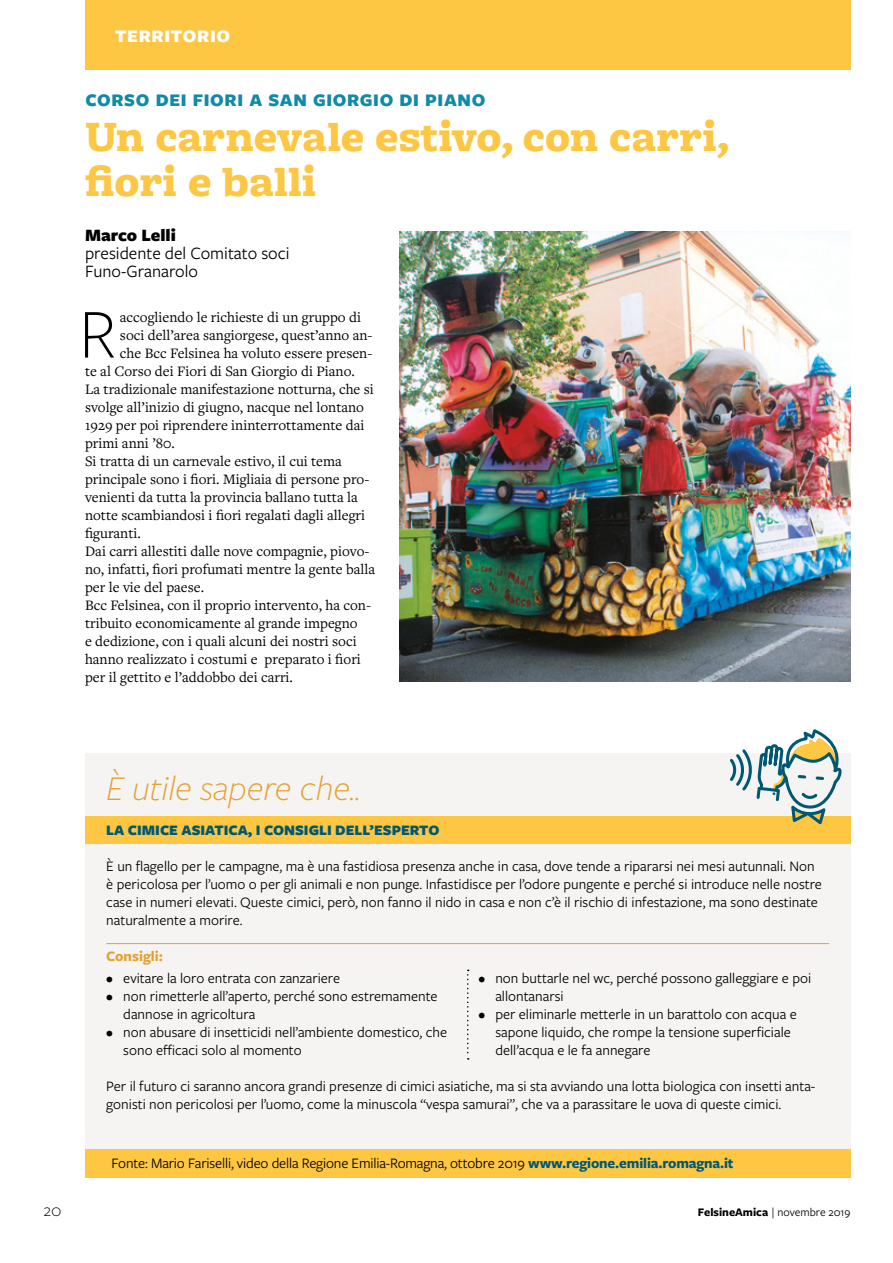
<style>
.page{position:relative;width:893px;height:1263px;background:#fff}
.page>*{position:absolute;margin:0;border:0;box-sizing:border-box;transform-origin:0 0}
.t1{font:300 72.6px "Freight Sans Pro";color:#000}
.t2{font:900 45px/45px "Freight Macro Pro";color:#fdc643}
.t3{font:italic 300 36px "Freight Sans Pro";color:#e5a02e}
.t4{font:700 24px "Freight Sans Pro";color:#108aa8}
.t5{font:700 24px "Freight Sans Pro";color:#fff}
.t6{font:18px/18px "Freight Sans Pro";color:#000}
.t7{font:900 18px "Freight Sans Pro";color:#000}
.t8{font:300 18px "Freight Sans Pro";color:#000}
.t9{font:15px/18px "Freight Sans Pro";color:#000}
.t10{font:15px "Freight Text Pro";color:#000}
.t11{font:900 15px "Freight Sans Pro";color:#005872}
.t12{font:700 15px "Freight Sans Pro";color:#e5a02e}
.t13{font:12px "Freight Sans Pro";color:#000}
.s1{font-weight:700;color:#005872}
.s2{font-weight:700}
</style>
<div class="page">
<div style="left:85px;top:0;width:765px;height:70px;background:#fdc643"></div>
<img style="left:400px;top:232px;width:450px;height:450px">
<div style="left:85px;top:754px;width:765px;height:424px;background:#f5f4f3"></div>
<div style="left:85px;top:1150px;width:765px;height:28px;background:#fdc643"></div>
<div style="left:85px;top:817px;width:765px;height:27px;background:#fdc643"></div>
<hr style="left:106px;top:943px;width:723px;height:1px;background:#e5a02e">
<svg style="left:467px;top:970px;width:2px;height:89px"></svg>
<svg style="left:727px;top:729px;width:117px;height:96px"></svg>
<h3 class="t5" style="left:115px;top:17px;width:117px">TERRITORIO</h3>
<h3 class="t4" style="left:85px;top:81px;width:402px">CORSO DEI FIORI A SAN GIORGIO DI PIANO</h3>
<h2 class="t2" style="left:85px;top:112px;width:645px">Un carnevale estivo, con carri, fiori e balli</h2>
<p class="t7" style="left:85px;top:222px;width:92px">Marco Lelli</p>
<p class="t6" style="left:85px;top:243px;width:206px">presidente del Comitato soci<br>Funo-Granarolo</p>
<h1 class="t1" style="left:79px;top:286px;width:39px">R</h1>
<p class="t10" style="left:120px;top:307px;width:243px">accogliendo le richieste di un gruppo di</p>
<p class="t10" style="left:120px;top:325px;width:254px">soci dell’area sangiorgese, quest’anno an-</p>
<p class="t10" style="left:120px;top:343px;width:254px">che Bcc Felsinea ha voluto essere presen-</p>
<p class="t10" style="left:85px;top:361px;width:271px">te al Corso dei Fiori di San Giorgio di Piano.</p>
<p class="t10" style="left:85px;top:379px;width:290px">La tradizionale manifestazione notturna, che si</p>
<p class="t10" style="left:85px;top:397px;width:280px">svolge all’inizio di giugno, nacque nel lontano</p>
<p class="t10" style="left:85px;top:415px;width:281px">1929 per poi riprendere ininterrottamente dai</p>
<p class="t10" style="left:85px;top:433px;width:91px">primi anni ’80.</p>
<p class="t10" style="left:85px;top:451px;width:258px">Si tratta di un carnevale estivo, il cui tema</p>
<p class="t10" style="left:85px;top:469px;width:286px">principale sono i fiori. Migliaia di persone pro-</p>
<p class="t10" style="left:85px;top:487px;width:274px">venienti da tutta la provincia ballano tutta la</p>
<p class="t10" style="left:85px;top:505px;width:282px">notte scambiandosi i fiori regalati dagli allegri</p>
<p class="t10" style="left:85px;top:523px;width:57px">figuranti.</p>
<p class="t10" style="left:85px;top:541px;width:286px">Dai carri allestiti dalle nove compagnie, piovo-</p>
<p class="t10" style="left:85px;top:559px;width:292px">no, infatti, fiori profumati mentre la gente balla</p>
<p class="t10" style="left:85px;top:577px;width:121px">per le vie del paese.</p>
<p class="t10" style="left:85px;top:595px;width:287px">Bcc Felsinea, con il proprio intervento, ha con-</p>
<p class="t10" style="left:85px;top:613px;width:274px">tribuito economicamente al grande impegno</p>
<p class="t10" style="left:85px;top:631px;width:273px">e dedizione, con i quali alcuni dei nostri soci</p>
<p class="t10" style="left:85px;top:649px;width:277px">hanno realizzato i costumi e preparato i fiori</p>
<p class="t10" style="left:85px;top:667px;width:209px">per il gettito e l’addobbo dei carri.</p>
<h3 class="t3" style="left:106px;top:765px;width:256px">È utile sapere che..</h3>
<p class="t11" style="left:106px;top:820px;width:335px">LA CIMICE ASIATICA, I CONSIGLI DELL’ESPERTO</p>
<p class="t9" style="left:106px;top:856px;width:717px">È un flagello per le campagne, ma è una fastidiosa presenza anche in casa, dove tende a ripararsi nei mesi autunnali. Non è pericolosa per l’uomo o per gli animali e non punge. Infastidisce per l’odore pungente e perché si introduce nelle nostre case in numeri elevati. Queste cimici, però, non fanno il nido in casa e non c’è il rischio di infestazione, ma sono destinate naturalmente a morire.</p>
<p class="t12" style="left:106px;top:946px;width:58px">Consigli:</p>
<p class="t9" style="left:106px;top:969px;width:235px">• evitare la loro entrata con zanzariere</p>
<p class="t9" style="left:123px;top:987px;width:316px;text-indent:-17px">• non rimetterle all’aperto, perché sono estremamente dannose in agricoltura</p>
<p class="t9" style="left:123px;top:1023px;width:325px;text-indent:-17px">• non abusare di insetticidi nell’ambiente domestico, che sono efficaci solo al momento</p>
<p class="t9" style="left:495px;top:969px;width:317px;text-indent:-17px">• non buttarle nel wc, perché possono galleggiare e poi allontanarsi</p>
<p class="t9" style="left:495px;top:1005px;width:303px;text-indent:-17px">• per eliminarle metterle in un barattolo con acqua e sapone liquido, che rompe la tensione superficiale dell’acqua e le fa annegare</p>
<p class="t9" style="left:106px;top:1077px;width:710px">Per il futuro ci saranno ancora grandi presenze di cimici asiatiche, ma si sta avviando una lotta biologica con insetti anta&shy;gonisti non pericolosi per l’uomo, come la minuscola “vespa samurai”, che va a parassitare le uova di queste cimici.</p>
<p class="t9" style="left:111px;top:1153px;width:624px">Fonte: Mario Fariselli, video della Regione Emilia-Romagna, ottobre 2019 <span class="s1">www.regione.emilia.romagna.it</span></p>
<p class="t8" style="left:44px;top:1198px;width:20px">20</p>
<p class="t13" style="left:698px;top:1204px;width:154px"><span class="s2">FelsineAmica</span> | novembre 2019</p>
</div>
